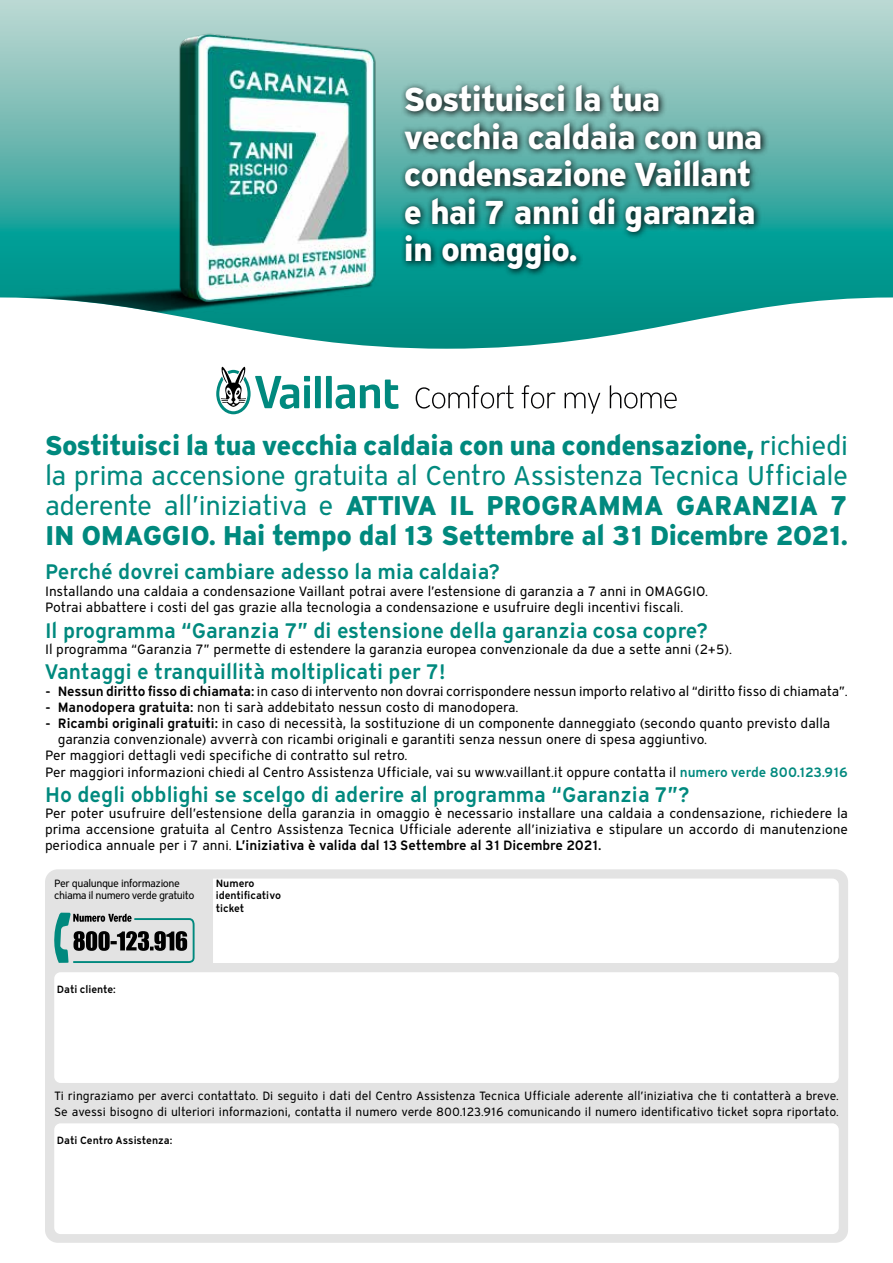
<style>
.page{position:relative;width:893px;height:1263px;background:#fff}
.page>*{position:absolute;margin:0;border:0;box-sizing:border-box;transform-origin:0 0}
.t1{font:800 33px/37.5px "Vaillant 13";letter-spacing:-.03em;color:#fff}
.t2{font:800 27px/30px "Vaillant 13";letter-spacing:-.015em;color:#00897e;text-align:justify}
.t3{font:600 21px "Vaillant 13";color:#00897e}
.t4{font:13.5px/16.2px "Vaillant 13";letter-spacing:-.005em;color:#000}
.t5{font:12px/16.5px "Vaillant 13";letter-spacing:-.005em;color:#000}
.t6{font:600 10.5px/12.6px "Vaillant 13";letter-spacing:-.005em;color:#000}
.t7{font:10.5px/12.6px "Vaillant 13";letter-spacing:-.04em;color:#000}
.s1{font-weight:400}
.s2{font-weight:600}
.s3{font-weight:600;color:#00897e}
</style>
<div class="page">
<svg style="left:335px;top:380px;width:63px;height:29px"></svg>
<div style="left:326px;top:376px;width:6px;height:32px;background:#00897e"></div>
<div style="left:315px;top:376px;width:6px;height:32px;background:#00897e"></div>
<svg style="left:216px;top:367px;width:94px;height:47px"></svg>
<svg style="left:416px;top:385px;width:98px;height:24px"></svg>
<svg style="left:522px;top:385px;width:33px;height:24px"></svg>
<svg style="left:565px;top:392px;width:35px;height:22px"></svg>
<svg style="left:610px;top:385px;width:67px;height:24px"></svg>
<svg style="left:0;top:0;width:893px;height:349px;background:#76bfb9"></svg>
<div style="left:45px;top:869px;width:803px;height:374px;background:#e3e3e3;border-radius:13px"></div>
<div style="left:213px;top:878px;width:626px;height:85px;background:#fff"></div>
<div style="left:54px;top:972px;width:785px;height:111px;background:#fff;border-radius:6px"></div>
<div style="left:54px;top:1123px;width:785px;height:111px;background:#fff;border-radius:6px"></div>
<svg style="left:54px;top:913px;width:141px;height:50px"></svg>
<img style="left:0;top:12px;width:446px;height:337px">
<svg style="left:400px;top:80px;width:369px;height:198px;background:#348580"></svg>
<h1 class="t1" style="left:404px;top:80px;width:360px">Sostituisci la tua vecchia caldaia con una condensazione Vaillant e hai 7 anni di garanzia in omaggio.</h1>
<p class="t2" style="left:45px;top:430px;width:805px">Sostituisci la tua vecchia caldaia con una condensazione, <span class="s1">richiedi la prima accensione gratuita al Centro Assistenza Tecnica Ufficiale aderente all’iniziativa e</span> ATTIVA IL PROGRAMMA GARANZIA 7<br>IN OMAGGIO. Hai tempo dal 13 Settembre al 31 Dicembre 2021.</p>
<h3 class="t3" style="left:45px;top:558px;width:456px">Perché dovrei cambiare adesso la mia caldaia?</h3>
<p class="t4" style="left:45px;top:583px;width:664px">Installando una caldaia a condensazione Vaillant potrai avere l’estensione di garanzia a 7 anni in OMAGGIO.<br>Potrai abbattere i costi del gas grazie alla tecnologia a condensazione e usufruire degli incentivi fiscali.</p>
<h3 class="t3" style="left:45px;top:616px;width:664px">Il programma “Garanzia 7” di estensione della garanzia cosa copre?</h3>
<p class="t4" style="left:45px;top:641px;width:689px">Il programma “Garanzia 7” permette di estendere la garanzia europea convenzionale da due a sette anni (2+5).</p>
<h3 class="t3" style="left:45px;top:658px;width:402px">Vantaggi e tranquillità moltiplicati per 7!</h3>
<p class="t4" style="left:45px;top:682px;width:804px"><span class="s2">- Nessun diritto fisso di chiamata:</span> in caso di intervento non dovrai corrispondere nessun importo relativo al “diritto fisso di chiamata”.</p>
<p class="t4" style="left:45px;top:699px;width:475px"><span class="s2">- Manodopera gratuita:</span> non ti sarà addebitato nessun costo di manodopera.</p>
<p class="t4" style="left:45px;top:715px;width:787px"><span class="s2">- Ricambi originali gratuiti:</span> in caso di necessità, la sostituzione di un componente danneggiato (secondo quanto previsto dalla</p>
<p class="t4" style="left:58px;top:731px;width:651px">garanzia convenzionale) avverrà con ricambi originali e garantiti senza nessun onere di spesa aggiuntivo.</p>
<p class="t4" style="left:45px;top:747px;width:364px">Per maggiori dettagli vedi specifiche di contratto sul retro.</p>
<p class="t4" style="left:45px;top:763px;width:804px">Per maggiori informazioni chiedi al Centro Assistenza Ufficiale, vai su www.vaillant.it oppure contatta il <span class="s3">numero verde 800.123.916</span></p>
<h3 class="t3" style="left:45px;top:780px;width:646px">Ho degli obblighi se scelgo di aderire al programma “Garanzia 7”?</h3>
<p class="t4" style="left:45px;top:805px;width:804px;text-align:justify">Per poter usufruire dell’estensione della garanzia in omaggio è necessario installare una caldaia a condensazione, richiedere la prima accensione gratuita al Centro Assistenza Tecnica Ufficiale aderente all’iniziativa e stipulare un accordo di manutenzione periodica annuale per i 7 anni. <span class="s2">L’iniziativa è valida dal 13 Settembre al 31 Dicembre 2021.</span></p>
<p class="t7" style="left:54px;top:877px;width:142px">Per qualunque informazione chiama il numero verde gratuito</p>
<p class="t6" style="left:216px;top:876px;width:67px">Numero identificativo ticket</p>
<p class="t6" style="left:57px;top:983px;width:60px">Dati cliente:</p>
<p class="t5" style="left:54px;top:1087px;width:786px">Ti ringraziamo per averci contattato. Di seguito i dati del Centro Assistenza Tecnica Ufficiale aderente all’iniziativa che ti contatterà a breve.<br>Se avessi bisogno di ulteriori informazioni, contatta il numero verde 800.123.916 comunicando il numero identificativo ticket sopra riportato.</p>
<p class="t6" style="left:57px;top:1134px;width:117px">Dati Centro Assistenza:</p>
</div>
